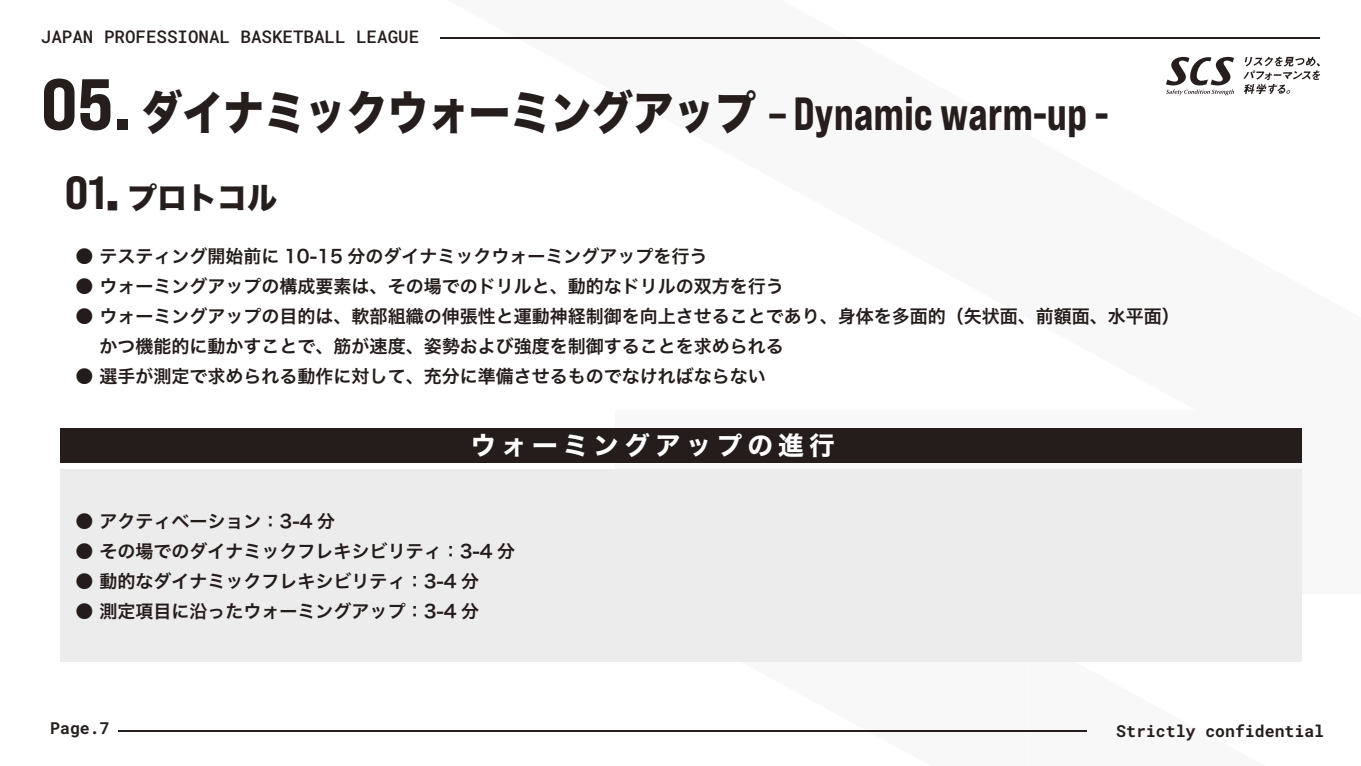
<style>
.page{position:relative;width:1361px;height:766px;background:#fff}
.page>*{position:absolute;margin:0;border:0;box-sizing:border-box;transform-origin:0 0}
.t1{font:46.5px "Bebas Neue Pro Exp Eb";color:#251e1c;scale:.88 1}
.t2{font:30px "Hiragino Sans W8";color:#251e1c}
.t3{font:25.65px "Hiragino Sans W7";letter-spacing:.2em;color:#fff}
.t4{font:18px/30px "Hiragino Sans W6";color:#241c1a}
.t5{font:17.55px "Roboto Mono";color:#251e1c}
.t6{font:16.5px "Roboto Mono";color:#251e1c}
.s1{font-size:72px}
.s2{font-family:"Hiragino Sans W8"}
.s3{font-family:"Bebas Neue Pro Exp Eb";font-size:46.5px}
.s4{font-size:46.5px}
</style>
<div class="page">
<svg style="left:615px;top:462px;width:413px;height:270px"></svg>
<svg style="left:1028px;top:635px;width:274px;height:97px"></svg>
<hr style="left:440px;top:37px;width:880px;height:2px;background:#251e1c">
<hr style="left:118px;top:729px;width:968px;height:2px;background:#251e1c">
<svg style="left:1243px;top:57px;width:77px;height:37px"></svg>
<svg style="left:1166px;top:57px;width:68px;height:38px"></svg>
<div style="left:60px;top:428px;width:1241px;height:34px;background:#251d1b"></div>
<div style="left:60px;top:469px;width:1241px;height:192px;background:#edecec"></div>
<p class="t5" style="left:41px;top:25px;width:380px">JAPAN PROFESSIONAL BASKETBALL LEAGUE</p>
<h1 class="t1" style="left:41px;top:84px;width:1214px"><span class="s1">05.</span> <span class="s2">ダイナミックウォーミングアップ</span> – Dynamic warm-up -</h1>
<h2 class="t2" style="left:65px;top:181px;width:214px"><span class="s3">01</span><span class="s4">.</span> プロトコル</h2>
<p class="t4" style="left:76px;top:240px;width:633px">● テスティング開始前に 10-15 分のダイナミックウォーミングアップを行う</p>
<p class="t4" style="left:76px;top:270px;width:709px">● ウォーミングアップの構成要素は、その場でのドリルと、動的なドリルの双方を行う</p>
<p class="t4" style="left:76px;top:300px;width:1105px">● ウォーミングアップの目的は、軟部組織の伸張性と運動神経制御を向上させることであり、身体を多面的（矢状面、前額面、水平面）　 かつ機能的に動かすことで、筋が速度、姿勢および強度を制御することを求められる</p>
<p class="t4" style="left:76px;top:360px;width:691px">● 選手が測定で求められる動作に対して、充分に準備させるものでなければならない</p>
<h3 class="t3" style="left:470px;top:424px;width:366px">ウォーミングアップの進行</h3>
<p class="t4" style="left:76px;top:505px;width:261px">● アクティベーション：3-4 分</p>
<p class="t4" style="left:76px;top:535px;width:441px">● その場でのダイナミックフレキシビリティ：3-4 分</p>
<p class="t4" style="left:76px;top:565px;width:405px">● 動的なダイナミックフレキシビリティ：3-4 分</p>
<p class="t4" style="left:76px;top:595px;width:405px">● 測定項目に沿ったウォーミングアップ：3-4 分</p>
<p class="t6" style="left:50px;top:717px;width:61px">Page.7</p>
<p class="t6" style="left:1116px;top:719px;width:209px">Strictly confidential</p>
</div>
